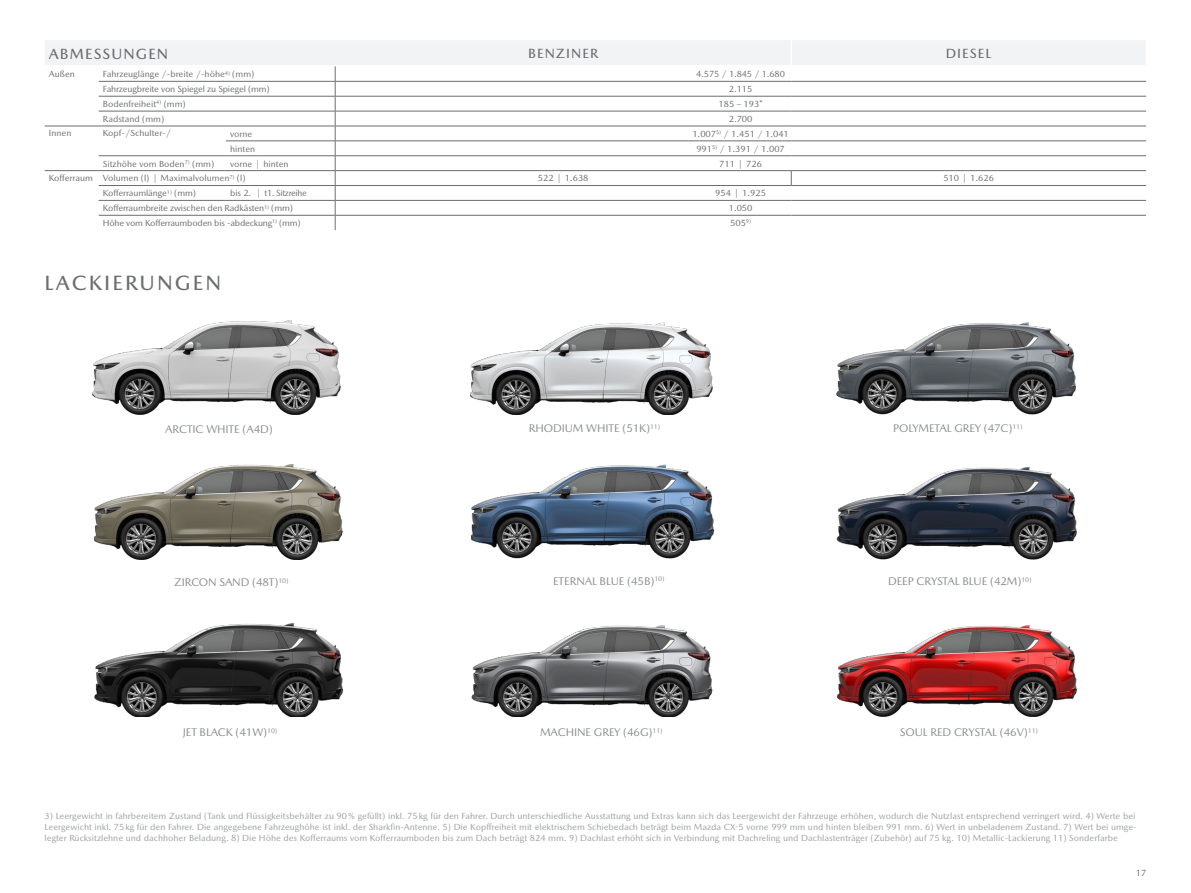
<style>
.page{position:relative;width:1191px;height:893px;background:#fff}
.page>*{position:absolute;margin:0;border:0;box-sizing:border-box;transform-origin:0 0}
.Innenteil_Tabelle_Head{font:500 21px "Mazda Type";letter-spacing:.1em;color:#6c6d70}
.Tabelle_Balken_negativ_gross_9pt{font:500 15px "Mazda Type";letter-spacing:.075em;color:#6c6d70}
.Tabelle_Balken_negativ_gross_9pt-2{font:500 13.5px "Mazda Type";letter-spacing:.075em;color:#6c6d70}
.Innenteil_BU{font:11.25px "Mazda Type";letter-spacing:-.01em;color:#8b8d90}
.Innenteil_Fußnoten{font:9px/10.8px "Mazda Type";color:#9d9fa2}
.Tech-Daten_Copy_6pt___8{font:9px "Mazda Type";color:#6c6d70}
.Tech-Daten_Copy_6pt___8-2{font:9px "Mazda Type";letter-spacing:-.02em;color:#6c6d70}
.Tech-Daten_Copy_6pt___8-3{font:9px "Mazda Type";letter-spacing:-.03em;color:#6c6d70}
</style>
<div class="page">
<img style="left:92px;top:320px;width:249px;height:94px">
<img style="left:470px;top:322px;width:243px;height:92px">
<img style="left:837px;top:322px;width:239px;height:92px">
<img style="left:471px;top:464px;width:244px;height:95px">
<img style="left:94px;top:623px;width:250px;height:94px">
<img style="left:472px;top:625px;width:241px;height:92px">
<img style="left:836px;top:625px;width:241px;height:92px">
<img style="left:836px;top:467px;width:241px;height:93px">
<img style="left:94px;top:464px;width:249px;height:96px">
<svg style="left:45px;top:40px;width:1101px;height:190px"></svg>
<hr style="left:791px;top:185px;width:355px;height:1px;background:#6c6d70">
<p class="Tabelle_Balken_negativ_gross_9pt" style="left:49px;top:44px;width:121px">ABMESSUNGEN</p>
<p class="Tabelle_Balken_negativ_gross_9pt-2" style="left:528px;top:45px;width:72px">BENZINER</p>
<p class="Tabelle_Balken_negativ_gross_9pt-2" style="left:945px;top:45px;width:47px">DIESEL</p>
<p class="Tech-Daten_Copy_6pt___8" style="left:49px;top:68px;width:28px">Außen</p>
<p class="Tech-Daten_Copy_6pt___8" style="left:103px;top:69px;width:153px">Fahrzeuglänge /-breite /-höhe<sup>4)</sup> (mm)</p>
<p class="Tech-Daten_Copy_6pt___8" style="left:696px;top:69px;width:90px">4.575 / 1.845 / 1.680</p>
<p class="Tech-Daten_Copy_6pt___8" style="left:103px;top:84px;width:168px">Fahrzeugbreite von Spiegel zu Spiegel (mm)</p>
<p class="Tech-Daten_Copy_6pt___8" style="left:728px;top:84px;width:25px">2.115</p>
<p class="Tech-Daten_Copy_6pt___8" style="left:103px;top:99px;width:84px">Bodenfreiheit<sup>4)</sup> (mm)</p>
<p class="Tech-Daten_Copy_6pt___8" style="left:718px;top:99px;width:45px">185 – 193*</p>
<p class="Tech-Daten_Copy_6pt___8" style="left:103px;top:114px;width:63px">Radstand (mm)</p>
<p class="Tech-Daten_Copy_6pt___8" style="left:728px;top:114px;width:25px">2.700</p>
<p class="Tech-Daten_Copy_6pt___8" style="left:49px;top:128px;width:24px">Innen</p>
<p class="Tech-Daten_Copy_6pt___8" style="left:103px;top:128px;width:70px">Kopf-/Schulter-/</p>
<p class="Tech-Daten_Copy_6pt___8" style="left:230px;top:128px;width:24px">vorne</p>
<p class="Tech-Daten_Copy_6pt___8" style="left:692px;top:128px;width:98px">1.007<sup>5)</sup> / 1.451 / 1.041</p>
<p class="Tech-Daten_Copy_6pt___8" style="left:230px;top:143px;width:27px">hinten</p>
<p class="Tech-Daten_Copy_6pt___8" style="left:696px;top:143px;width:90px">991<sup>5)</sup> / 1.391 / 1.007</p>
<p class="Tech-Daten_Copy_6pt___8" style="left:103px;top:158px;width:113px">Sitzhöhe vom Boden<sup>7)</sup> (mm)</p>
<p class="Tech-Daten_Copy_6pt___8" style="left:230px;top:158px;width:60px">vorne | hinten</p>
<p class="Tech-Daten_Copy_6pt___8" style="left:719px;top:158px;width:44px">711 | 726</p>
<p class="Tech-Daten_Copy_6pt___8" style="left:49px;top:173px;width:46px">Kofferraum</p>
<p class="Tech-Daten_Copy_6pt___8" style="left:103px;top:173px;width:144px">Volumen (l) | Maximalvolumen<sup>7)</sup> (l)</p>
<p class="Tech-Daten_Copy_6pt___8" style="left:538px;top:173px;width:52px">522 | 1.638</p>
<p class="Tech-Daten_Copy_6pt___8" style="left:943px;top:173px;width:52px">510 | 1.626</p>
<p class="Tech-Daten_Copy_6pt___8" style="left:103px;top:188px;width:95px">Kofferraumlänge<sup>1)</sup> (mm)</p>
<p class="Tech-Daten_Copy_6pt___8-3" style="left:230px;top:188px;width:78px">bis 2. | t1. Sitzreihe</p>
<p class="Tech-Daten_Copy_6pt___8" style="left:715px;top:188px;width:52px">954 | 1.925</p>
<p class="Tech-Daten_Copy_6pt___8" style="left:103px;top:203px;width:192px">Kofferraumbreite zwischen den Radkästen<sup>1)</sup> (mm)</p>
<p class="Tech-Daten_Copy_6pt___8" style="left:728px;top:203px;width:25px">1.050</p>
<p class="Tech-Daten_Copy_6pt___8-2" style="left:103px;top:218px;width:199px">Höhe vom Kofferraumboden bis -abdeckung<sup>1)</sup> (mm)</p>
<p class="Tech-Daten_Copy_6pt___8" style="left:730px;top:218px;width:22px">505<sup>9)</sup></p>
<p class="Innenteil_Tabelle_Head" style="left:45px;top:270px;width:178px">LACKIERUNGEN</p>
<p class="Innenteil_BU" style="left:165px;top:422px;width:109px">ARCTIC WHITE (A4D)</p>
<p class="Innenteil_BU" style="left:529px;top:422px;width:133px">RHODIUM WHITE (51K)<sup>11)</sup></p>
<p class="Innenteil_BU" style="left:893px;top:422px;width:131px">POLYMETAL GREY (47C)<sup>11)</sup></p>
<p class="Innenteil_BU" style="left:174px;top:575px;width:116px">ZIRCON SAND (48T)<sup>10)</sup></p>
<p class="Innenteil_BU" style="left:553px;top:574px;width:113px">ETERNAL BLUE (45B)<sup>10)</sup></p>
<p class="Innenteil_BU" style="left:888px;top:575px;width:145px">DEEP CRYSTAL BLUE (42M)<sup>10)</sup></p>
<p class="Innenteil_BU" style="left:183px;top:725px;width:96px">JET BLACK (41W)<sup>10)</sup></p>
<p class="Innenteil_BU" style="left:540px;top:725px;width:124px">MACHINE GREY (46G)<sup>11)</sup></p>
<p class="Innenteil_BU" style="left:899px;top:725px;width:140px">SOUL RED CRYSTAL (46V)<sup>11)</sup></p>
<p class="Innenteil_Fußnoten" style="left:45px;top:810px;width:1093px">3) Leergewicht in fahrbereitem Zustand (Tank und Flüssigkeitsbehälter zu 90% gefüllt) inkl. 75kg für den Fahrer. Durch unterschiedliche Ausstattung und Extras kann sich das Leergewicht der Fahrzeuge erhöhen, wodurch die Nutzlast entsprechend verringert wird. 4) Werte bei<br>Leergewicht inkl. 75kg für den Fahrer. Die angegebene Fahrzeughöhe ist inkl. der Sharkfin-Antenne. 5) Die Kopffreiheit mit elektrischem Schiebedach beträgt beim Mazda CX-5 vorne 999 mm und hinten bleiben 991 mm. 6) Wert in unbeladenem Zustand. 7) Wert bei umge&shy;legter Rücksitzlehne und dachhoher Beladung. 8) Die Höhe des Kofferraums vom Kofferraumboden bis zum Dach beträgt 824 mm. 9) Dachlast erhöht sich in Verbindung mit Dachreling und Dachlastenträger (Zubehör) auf 75 kg. 10) Metallic-Lackierung 11) Sonderfarbe</p>
<p class="Tech-Daten_Copy_6pt___8" style="left:1135px;top:868px;width:12px">17</p>
</div>
